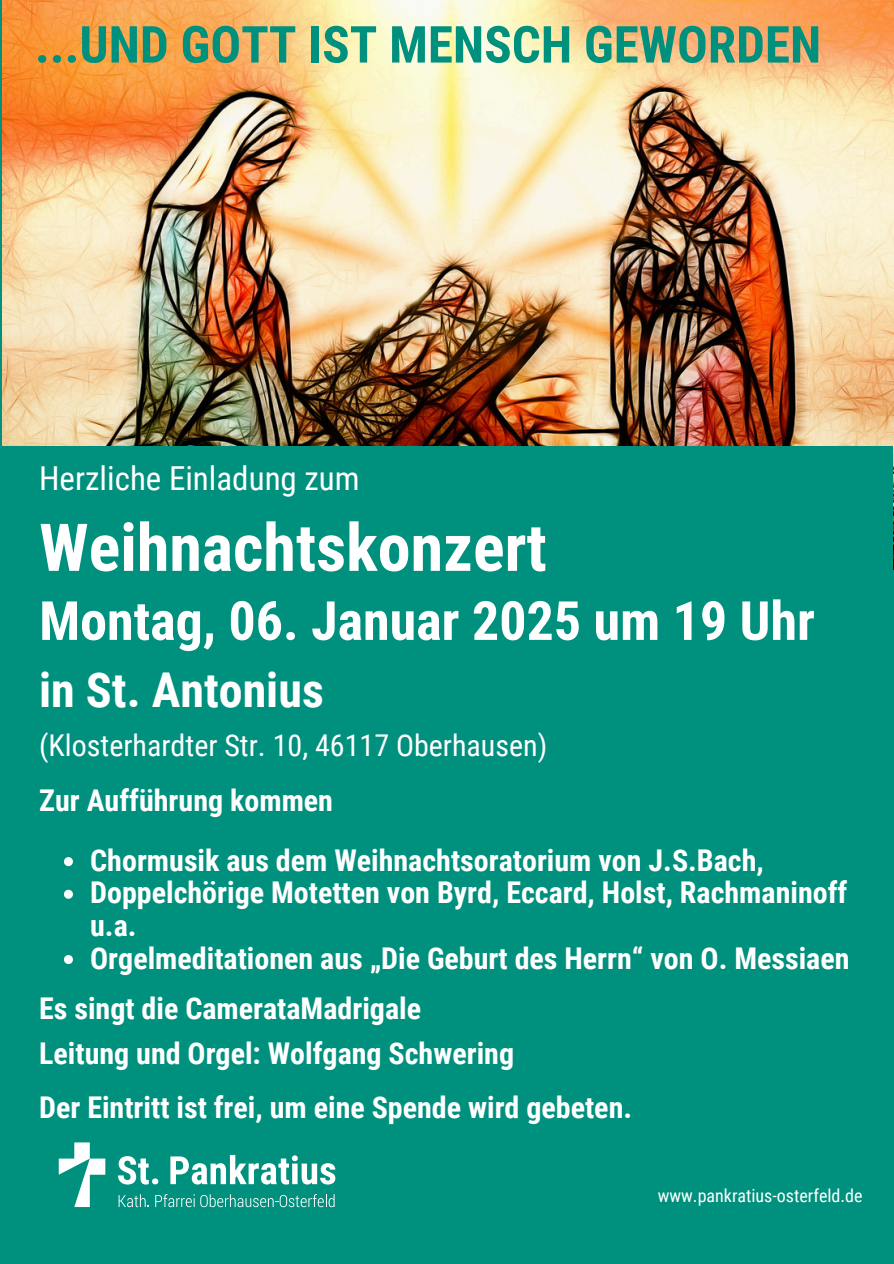
<style>
.page{position:relative;width:894px;height:1264px;background:#fff}
.page>*{position:absolute;margin:0;border:0;box-sizing:border-box;transform-origin:0 0}
.t1{font:700 66px "Roboto Condensed";color:#fff}
.t2{font:700 54px "Roboto Condensed";color:#fff}
.t3{font:700 51px "Roboto Condensed";color:#00907e}
.t4{font:700 48px "Roboto Condensed";color:#fff}
.t5{font:33px "Roboto Condensed";color:#fff}
.t6{font:700 30px/32.7px "Roboto Condensed";color:#fff}
.t7{font:30px "Roboto Condensed";color:#fff}
.t8{font:18px "Roboto Condensed";color:#fff}
</style>
<div class="page">
<div style="left:0;top:0;width:893px;height:1263px;background:#00907e"></div>
<img style="left:2px;top:0;width:891px;height:446px">
<svg style="left:64px;top:857px;width:9px;height:9px"></svg>
<svg style="left:64px;top:889px;width:9px;height:9px"></svg>
<svg style="left:64px;top:955px;width:9px;height:9px"></svg>
<svg style="left:59px;top:1142px;width:46px;height:64px"></svg>
<svg style="left:118px;top:1156px;width:40px;height:28px"></svg>
<svg style="left:170px;top:1154px;width:165px;height:30px"></svg>
<svg style="left:118px;top:1194px;width:31px;height:13px"></svg>
<svg style="left:155px;top:1194px;width:39px;height:13px"></svg>
<svg style="left:200px;top:1194px;width:134px;height:13px"></svg>
<h2 class="t3" style="left:35px;top:15px;width:787px">...UND GOTT IST MENSCH GEWORDEN</h2>
<h2 class="t5" style="left:39px;top:459px;width:322px">Herzliche Einladung zum</h2>
<h2 class="t1" style="left:39px;top:509px;width:509px">Weihnachtskonzert</h2>
<h1 class="t2" style="left:39px;top:590px;width:777px">Montag, 06. Januar 2025 um 19 Uhr</h1>
<h1 class="t4" style="left:39px;top:663px;width:286px">in St. Antonius</h1>
<h1 class="t7" style="left:39px;top:728px;width:509px">(Klosterhardter Str. 10, 46117 Oberhausen)</h1>
<h3 class="t6" style="left:39px;top:784px;width:295px">Zur Aufführung kommen</h3>
<h3 class="t6" style="left:90px;top:844px;width:675px">Chormusik aus dem Weihnachtsoratorium von J.S.Bach,</h3>
<h2 class="t6" style="left:90px;top:876px;width:758px">Doppelchörige Motetten von Byrd, Eccard, Holst, Rachmaninoff u.a.</h2>
<p class="t6" style="left:90px;top:941px;width:760px">Orgelmeditationen aus „Die Geburt des Herrn“ von O. Messiaen</p>
<p class="t6" style="left:39px;top:992px;width:383px">Es singt die CamerataMadrigale</p>
<p class="t6" style="left:39px;top:1037px;width:476px">Leitung und Orgel: Wolfgang Schwering</p>
<h2 class="t6" style="left:39px;top:1091px;width:594px">Der Eintritt ist frei, um eine Spende wird gebeten.</h2>
<p class="t8" style="left:657px;top:1185px;width:206px">www.pankratius-osterfeld.de</p>
</div>
